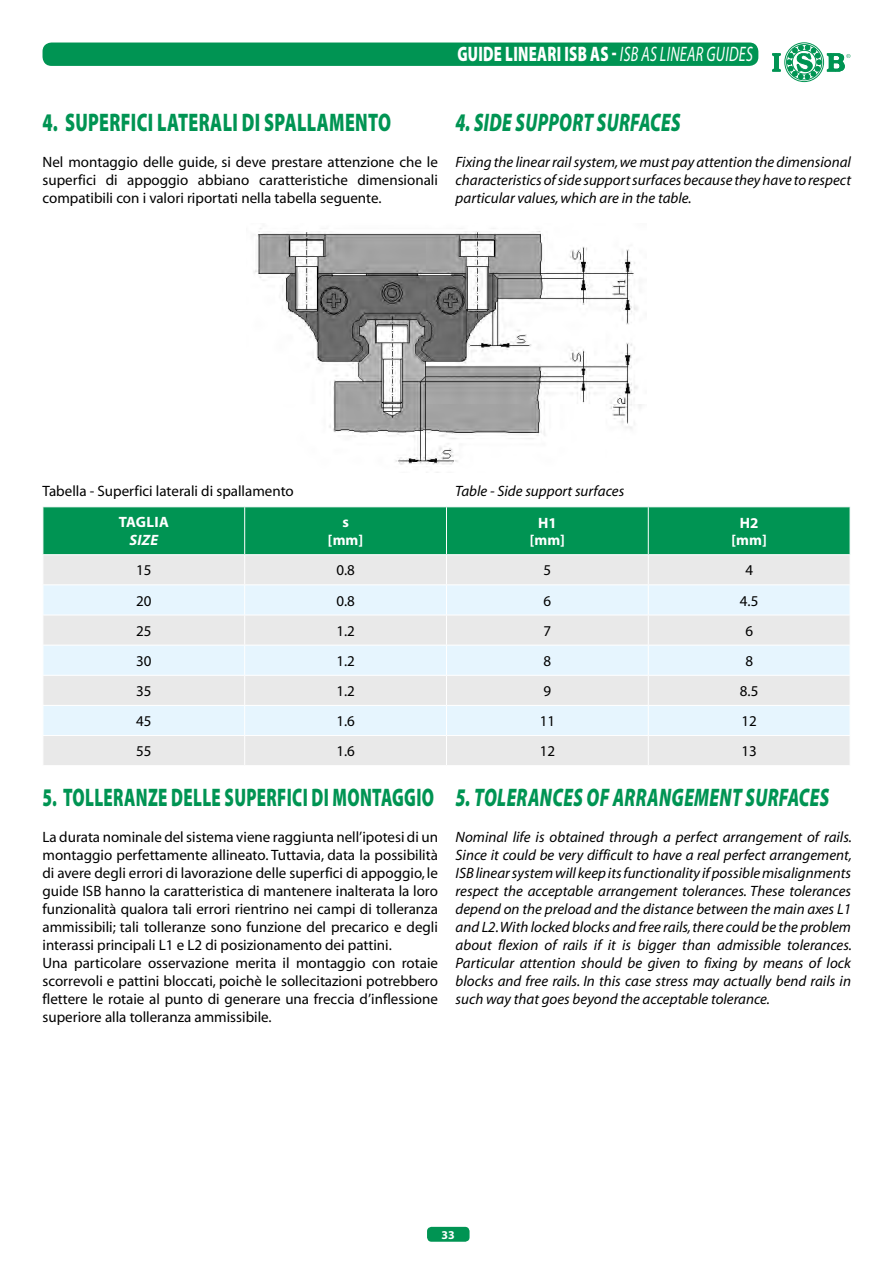
<style>
.page{position:relative;width:893px;height:1263px;background:#fff}
.page>*{position:absolute;margin:0;border:0;box-sizing:border-box;transform-origin:0 0}
.t1{font:italic 900 25.5px "Myriad Pro";letter-spacing:.02em;color:#009453;scale:.7 1}
.t2{font:900 25.5px "Myriad Pro";letter-spacing:.02em;color:#009453;scale:.66 1}
.t3{font:900 25.5px "Myriad Pro";letter-spacing:.02em;color:#009453;scale:.7 1}
.t4{font:900 21px "Myriad Pro";letter-spacing:.02em;color:#fff;scale:.7 1}
.t5{font:15px/18px "Myriad";color:#000;text-align:justify}
.t6{font:italic 15px/18px "Myriad";color:#000;text-align:justify}
.t7{font:15px "Myriad Pro";color:#000}
.t8{font:700 15px/16.5px "Myriad Pro";color:#fff;text-align:center}
.t9{font:italic 700 15px "Myriad Pro";color:#fff}
.t10{font:700 12px "Myriad Pro";color:#fff}
.s1{font-weight:400;font-style:italic}
</style>
<div class="page">
<div style="left:43px;top:43px;width:715px;height:23px;background:#009453;border-radius:9px"></div>
<svg style="left:772px;top:42px;width:78px;height:40px"></svg>
<div style="left:427px;top:1227px;width:43px;height:15px;background:#009453;border-radius:4px"></div>
<div style="left:44px;top:585px;width:806px;height:30px;background:#e6f5fe"></div>
<svg style="left:43px;top:507px;width:808px;height:77px;background:#5cb68e"></svg>
<hr style="left:244px;top:585px;width:1px;height:30px;background:#fff">
<hr style="left:446px;top:585px;width:1px;height:30px;background:#fff">
<hr style="left:648px;top:585px;width:1px;height:30px;background:#fff">
<svg style="left:43px;top:615px;width:807px;height:150px;background:#e8eef1"></svg>
<img style="left:254px;top:228px;width:388px;height:237px">
<h2 class="t4" style="left:457px;top:40px;width:424px">GUIDE LINEARI ISB AS - <span class="s1">ISB AS LINEAR GUIDES</span></h2>
<h1 class="t3" style="left:43px;top:105px;width:500px">4. SUPERFICI LATERALI DI SPALLAMENTO</h1>
<p class="t5" style="left:43px;top:153px;width:397px">Nel montaggio delle guide, si deve prestare attenzione che le superfici di appoggio abbiano caratteristiche dimensionali compatibili con i valori riportati nella tabella seguente.</p>
<h1 class="t1" style="left:456px;top:105px;width:323px">4. SIDE SUPPORT SURFACES</h1>
<p class="t6" style="left:456px;top:153px;width:397px">Fixing the linear rail system, we must pay attention the dimensional characteristics of side support surfaces because they have to respect particular values, which are in the table.</p>
<p class="t5" style="left:43px;top:482px;width:253px">Tabella - Superfici laterali di spallamento</p>
<p class="t6" style="left:455px;top:482px;width:170px">Table - Side support surfaces</p>
<p class="t8" style="left:119px;top:514px;width:52px">TAGLIA</p>
<p class="t9" style="left:129px;top:531px;width:30px">SIZE</p>
<p class="t8" style="left:328px;top:513px;width:37px;line-height:18px">s [mm]</p>
<p class="t8" style="left:530px;top:514px;width:37px">H1 [mm]</p>
<p class="t8" style="left:732px;top:514px;width:37px">H2 [mm]</p>
<p class="t7" style="left:136px;top:561px;width:17px">15</p>
<p class="t7" style="left:336px;top:561px;width:20px">0.8</p>
<p class="t7" style="left:543px;top:561px;width:9px">5</p>
<p class="t7" style="left:745px;top:561px;width:9px">4</p>
<p class="t7" style="left:136px;top:591px;width:17px">20</p>
<p class="t7" style="left:336px;top:591px;width:20px">0.8</p>
<p class="t7" style="left:543px;top:591px;width:9px">6</p>
<p class="t7" style="left:740px;top:591px;width:20px">4.5</p>
<p class="t7" style="left:136px;top:621px;width:17px">25</p>
<p class="t7" style="left:336px;top:621px;width:20px">1.2</p>
<p class="t7" style="left:543px;top:621px;width:9px">7</p>
<p class="t7" style="left:745px;top:621px;width:9px">6</p>
<p class="t7" style="left:136px;top:651px;width:17px">30</p>
<p class="t7" style="left:336px;top:651px;width:20px">1.2</p>
<p class="t7" style="left:543px;top:651px;width:9px">8</p>
<p class="t7" style="left:745px;top:651px;width:9px">8</p>
<p class="t7" style="left:136px;top:682px;width:17px">35</p>
<p class="t7" style="left:336px;top:682px;width:20px">1.2</p>
<p class="t7" style="left:543px;top:682px;width:9px">9</p>
<p class="t7" style="left:740px;top:682px;width:20px">8.5</p>
<p class="t7" style="left:136px;top:712px;width:17px">45</p>
<p class="t7" style="left:336px;top:712px;width:20px">1.6</p>
<p class="t7" style="left:540px;top:712px;width:17px">11</p>
<p class="t7" style="left:741px;top:712px;width:17px">12</p>
<p class="t7" style="left:136px;top:742px;width:17px">55</p>
<p class="t7" style="left:336px;top:742px;width:20px">1.6</p>
<p class="t7" style="left:540px;top:742px;width:17px">12</p>
<p class="t7" style="left:741px;top:742px;width:17px">13</p>
<h1 class="t2" style="left:43px;top:781px;width:595px">5. TOLLERANZE DELLE SUPERFICI DI MONTAGGIO</h1>
<p class="t5" style="left:43px;top:829px;width:397px;text-align:left">La durata nominale del sistema viene raggiunta nell’ipotesi di un montaggio perfettamente allineato. Tuttavia, data la possibilità di avere degli errori di lavorazione delle superfici di appoggio, le guide ISB hanno la caratteristica di mantenere inalterata la loro funzionalità qualora tali errori rientrino nei campi di tolleranza ammissibili; tali tolleranze sono funzione del precarico e degli interassi principali L1 e L2 di posizionamento dei pattini.<br>Una particolare osservazione merita il montaggio con rotaie scorrevoli e pattini bloccati, poichè le sollecitazioni potrebbero flettere le rotaie al punto di generare una freccia d’inflessione superiore alla tolleranza ammissibile.</p>
<h1 class="t1" style="left:456px;top:781px;width:535px">5. TOLERANCES OF ARRANGEMENT SURFACES</h1>
<p class="t6" style="left:456px;top:829px;width:398px">Nominal life is obtained through a perfect arrangement of rails.<br>Since it could be very difficult to have a real perfect arrangement, ISB linear system will keep its functionality if possible misalignments respect the acceptable arrangement tolerances. These tolerances depend on the preload and the distance between the main axes L1 and L2. With locked blocks and free rails, there could be the problem about flexion of rails if it is bigger than admissible tolerances.<br>Particular attention should be given to fixing by means of lock blocks and free rails. In this case stress may actually bend rails in such way that goes beyond the acceptable tolerance.</p>
<p class="t10" style="left:442px;top:1227px;width:15px">33</p>
</div>
